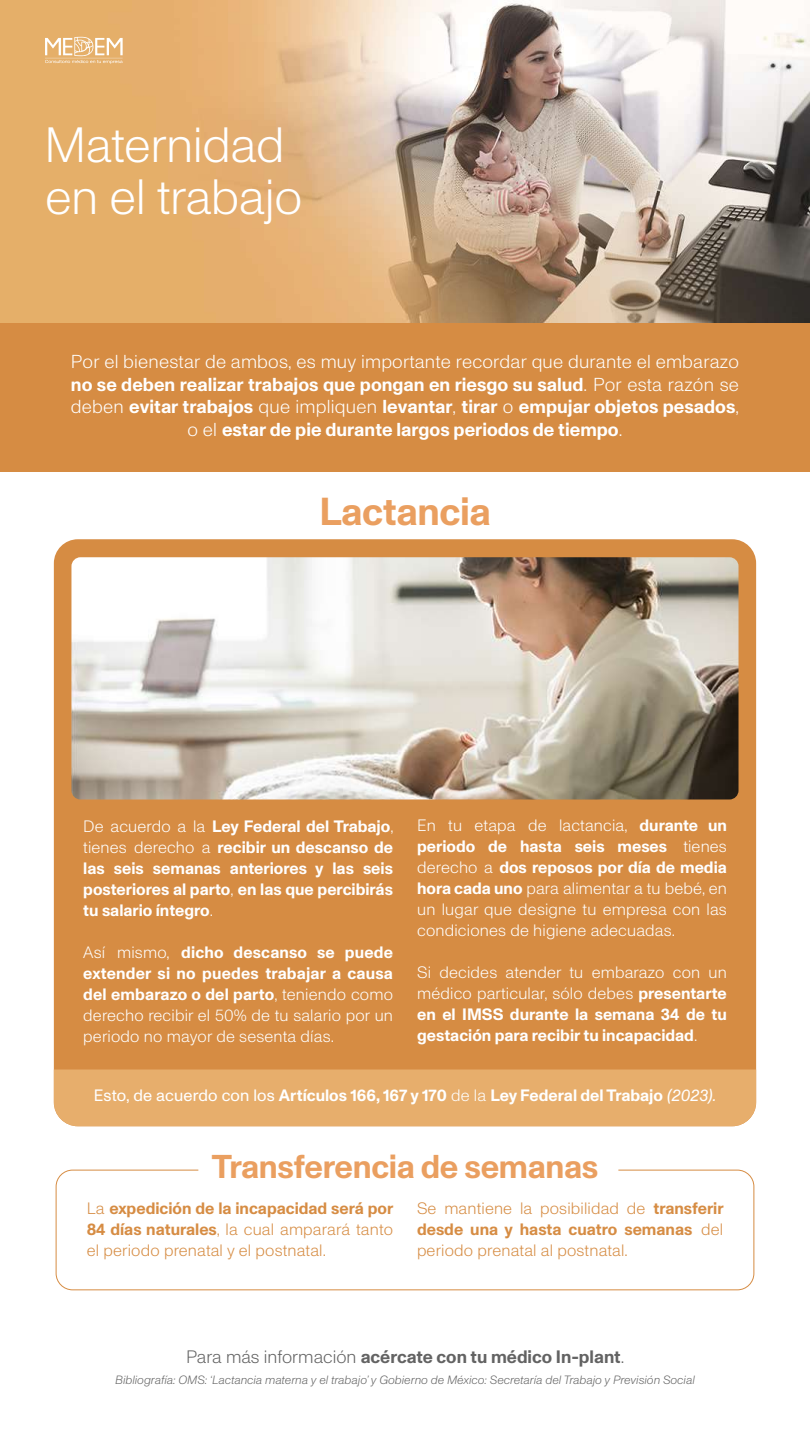
<style>
.page{position:relative;width:810px;height:1440px;background:#fff}
.page>*{position:absolute;margin:0;border:0;box-sizing:border-box;transform-origin:0 0}
.t1{font:300 49.5px/52.5px "ABC Monument Grotesk";letter-spacing:-.01em;color:#fff}
.t2{font:700 39px "ABC Monument Grotesk";letter-spacing:-.01em;color:#ea9f60}
.t3{font:700 33px "ABC Monument Grotesk";letter-spacing:-.01em;color:#ea9f60}
.t4{font:700 18.75px/22.5px "ABC Monument Grotesk";color:#fff;text-align:center}
.t5{font:700 18px "ABC Monument Grotesk";color:#636363}
.t6{font:700 16.5px/21px "ABC Monument Grotesk";color:#fff;text-align:justify}
.t7{font:300 16.5px/21px "ABC Monument Grotesk";letter-spacing:.01em;color:#fff;text-align:justify}
.t8{font:300 16.5px/21px "ABC Monument Grotesk";letter-spacing:.01em;color:#d68c43;text-align:justify}
.t9{font:italic 300 12px "ABC Monument Grotesk";color:#636363}
.s1{font-weight:300}
.s2{font-weight:700}
.s3{font-weight:400}
.s4{font-weight:400;font-style:italic}
</style>
<div class="page">
<div style="left:0;top:323px;width:810px;height:149px;background:#d68c43"></div>
<img style="left:0;top:0;width:810px;height:322px">
<svg style="left:45px;top:37px;width:78px;height:27px;background:#ecc694"></svg>
<div style="left:54px;top:539px;width:702px;height:587px;background:#d68c43;border-radius:24px"></div>
<div style="left:54px;top:1070px;width:702px;height:56px;background:#e7ae6c"></div>
<img style="left:71px;top:557px;width:668px;height:243px">
<div style="left:56px;top:1170px;width:698px;height:120px;border:1px solid #d68c43;border-radius:16px"></div>
<h1 class="t1" style="left:44px;top:118px;width:260px">Maternidad en el trabajo</h1>
<p class="t4" style="left:71px;top:351px;width:670px"><span class="s1">Por el bienestar de ambos, es muy importante recordar que durante el embarazo </span>no se deben realizar trabajos que pongan en riesgo su salud<span class="s1">. Por esta razón se deben</span> evitar trabajos <span class="s1">que impliquen</span> levantar<span class="s1">,</span> tirar <span class="s1">o</span> empujar objetos pesados<span class="s1">, o el</span> estar de pie durante largos periodos de tiempo<span class="s1">.</span></p>
<h2 class="t2" style="left:319px;top:488px;width:173px">Lactancia</h2>
<p class="t6" style="left:83px;top:816px;width:312px"><span class="s1">De acuerdo a la</span> Ley Federal del Trabajo<span class="s1">, tienes derecho a</span> recibir un descanso de las seis semanas anteriores y las seis posteriores al parto<span class="s1">,</span> en las que percibirás tu salario íntegro<span class="s1">.</span></p>
<p class="t7" style="left:83px;top:941px;width:311px">Así mismo, <span class="s2">dicho descanso se puede extender si no puedes trabajar a causa del embarazo o del parto</span>, teniendo como derecho recibir el 50% de tu salario por un periodo no mayor de sesenta días.</p>
<p class="t7" style="left:417px;top:815px;width:311px">En tu etapa de lactancia, <span class="s2">durante un periodo de hasta seis meses</span> tienes derecho a <span class="s2">dos reposos por día de media hora cada uno</span> para alimentar a tu bebé, en un lugar que designe tu empresa con las condiciones de higiene adecuadas.</p>
<p class="t6" style="left:417px;top:962px;width:311px"><span class="s1">Si decides atender tu embarazo con un médico particular, sólo debes</span> presentarte en el IMSS durante la semana 34 de tu gestación para recibir tu incapacidad<span class="s1">.</span></p>
<p class="t6" style="left:94px;top:1085px;width:624px"><span class="s3">Esto, de acuerdo con los</span> Artículos 166, 167 y 170 <span class="s1">de la</span> Ley Federal del Trabajo <span class="s4">(2023).</span></p>
<h3 class="t3" style="left:212px;top:1147px;width:388px">Transferencia de semanas</h3>
<p class="t8" style="left:417px;top:1198px;width:308px">Se mantiene la posibilidad de <span class="s2">transferir desde una y hasta cuatro semanas</span> del periodo prenatal al postnatal.</p>
<p class="t8" style="left:87px;top:1198px;width:308px">La <span class="s2">expedición de la incapacidad será por 84 días naturales</span>, la cual amparará tanto el periodo prenatal y el postnatal.</p>
<p class="t5" style="left:186px;top:1347px;width:440px"><span class="s1">Para más información</span> acércate con tu médico In-plant<span class="s1">.</span></p>
<p class="t9" style="left:115px;top:1373px;width:581px">Bibliografía: OMS: ‘Lactancia materna y el trabajo’ y Gobierno de México: Secretaría del Trabajo y Previsión Social</p>
</div>
